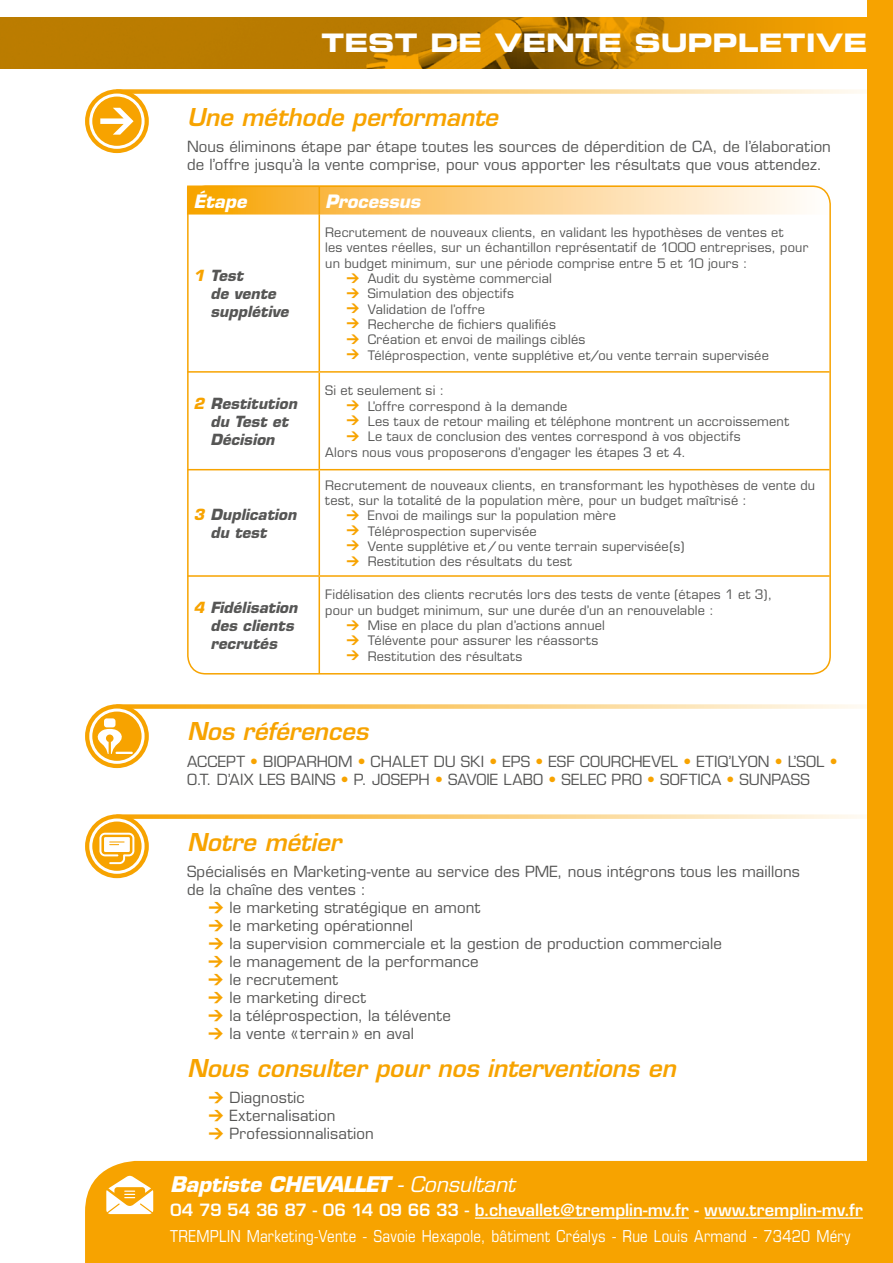
<style>
.page{position:relative;width:893px;height:1263px;background:#fff}
.page>*{position:absolute;margin:0;border:0;box-sizing:border-box;transform-origin:0 0}
.t1{font:25.5px "Eurostile Bold Extended Two";color:#fff}
.t2{font:italic 600 24px "Eurostile";letter-spacing:-.005em;color:#f7a300}
.t3{font:italic 700 21px "Eurostile";letter-spacing:-.01em;color:#fff}
.t4{font:italic 700 18px "Eurostile";color:#fff}
.t5{font:condensed 16.5px "Eurostile";letter-spacing:.01em;color:#fff}
.t6{font:600 16.5px "Eurostile";letter-spacing:-.005em;color:#fff}
.t7{font:15px/18px "Eurostile";letter-spacing:.01em;color:#565655}
.t8{font:italic 700 15px/18px "Eurostile";letter-spacing:.005em;color:#565655}
.t9{font:12.75px "Eurostile";letter-spacing:.015em;color:#565655}
.s1{color:#f7a300}
.s2{font-family:"DIN";font-weight:900;color:#f7a300}
.s3{font-weight:400}
</style>
<div class="page">
<div style="left:85px;top:1161px;width:782px;height:102px;background:#f7a300"></div>
<svg style="left:106px;top:1176px;width:47px;height:38px"></svg>
<svg style="left:123px;top:704px;width:743px;height:5px;background:#fad489"></svg>
<svg style="left:88px;top:707px;width:58px;height:58px"></svg>
<div style="left:104px;top:718px;width:11px;height:9px;background:#fff;border-radius:3px"></div>
<svg style="left:97px;top:729px;width:36px;height:25px"></svg>
<div style="left:85px;top:704px;width:64px;height:64px;border:6px solid #f7a300;border-radius:50%"></div>
<div style="left:89px;top:708px;width:56px;height:56px;border:3px solid #fff;border-radius:50%"></div>
<svg style="left:123px;top:814px;width:743px;height:5px;background:#fad489"></svg>
<svg style="left:88px;top:817px;width:58px;height:58px"></svg>
<svg style="left:99px;top:833px;width:35px;height:31px"></svg>
<div style="left:85px;top:814px;width:64px;height:64px;border:6px solid #f7a300;border-radius:50%"></div>
<div style="left:89px;top:818px;width:56px;height:56px;border:3px solid #fff;border-radius:50%"></div>
<svg style="left:0;top:17px;width:867px;height:51px;background:#c58200"></svg>
<div style="left:867px;top:0;width:26px;height:1263px;background:#f7a300"></div>
<svg style="left:187px;top:187px;width:641px;height:28px;background:#fcd188"></svg>
<hr style="left:319px;top:215px;width:1px;height:156px;background:#f7a300">
<hr style="left:187px;top:371px;width:132px;height:2px;background:#f7a300">
<hr style="left:319px;top:373px;width:1px;height:96px;background:#f7a300">
<hr style="left:319px;top:371px;width:511px;height:2px;background:#f7a300">
<hr style="left:187px;top:469px;width:132px;height:1px;background:#f7a300">
<hr style="left:319px;top:470px;width:1px;height:105px;background:#f7a300">
<hr style="left:319px;top:469px;width:511px;height:1px;background:#f7a300">
<hr style="left:187px;top:575px;width:132px;height:2px;background:#f7a300">
<hr style="left:319px;top:577px;width:1px;height:97px;background:#f7a300">
<hr style="left:319px;top:575px;width:511px;height:2px;background:#f7a300">
<svg style="left:123px;top:89px;width:743px;height:5px;background:#fad489"></svg>
<svg style="left:88px;top:92px;width:58px;height:58px"></svg>
<div style="left:85px;top:89px;width:64px;height:64px;border:6px solid #f7a300;border-radius:50%"></div>
<svg style="left:100px;top:108px;width:34px;height:27px"></svg>
<div style="left:89px;top:94px;width:56px;height:55px;border:3px solid #fff;border-radius:50%"></div>
<div style="left:187px;top:185px;width:644px;height:489px;border:2px solid #f7a300;border-radius:18px"></div>
<hr style="left:475px;top:1217px;width:214px;height:2px;background:#fff">
<hr style="left:705px;top:1217px;width:158px;height:2px;background:#fff">
<h1 class="t1" style="left:322px;top:25px;width:547px">TEST DE VENTE SUPPLETIVE</h1>
<h2 class="t2" style="left:187px;top:102px;width:312px">Une méthode performante</h2>
<p class="t7" style="left:187px;top:138px;width:645px">Nous éliminons étape par étape toutes les sources de déperdition de CA, de l’élaboration de l’offre jusqu’à la vente comprise, pour vous apporter les résultats que vous attendez.</p>
<h3 class="t4" style="left:193px;top:190px;width:54px">Étape</h3>
<h3 class="t4" style="left:325px;top:190px;width:97px">Processus</h3>
<p class="t8" style="left:210px;top:267px;width:79px;text-indent:-17px"><span class="s1">1</span> Test<br>de vente supplétive</p>
<p class="t8" style="left:193px;top:394px;width:105px;text-align:center"><span class="s1">2</span> Restitution du Test et<br>Décision</p>
<p class="t8" style="left:210px;top:505px;width:88px;text-indent:-17px"><span class="s1">3</span> Duplication du test</p>
<p class="t8" style="left:210px;top:598px;width:89px;text-indent:-17px"><span class="s1">4</span> Fidélisation des clients recrutés</p>
<p class="t9" style="left:325px;top:225px;width:460px">Recrutement de nouveaux clients, en validant les hypothèses de ventes et</p>
<p class="t9" style="left:325px;top:240px;width:485px">les ventes réelles, sur un échantillon représentatif de 1000 entreprises, pour</p>
<p class="t9" style="left:325px;top:255px;width:424px">un budget minimum, sur une période comprise entre 5 et 10 jours :</p>
<p class="t9" style="left:347px;top:271px;width:207px"><span class="s2">&gt;</span> Audit du système commercial</p>
<p class="t9" style="left:347px;top:286px;width:169px"><span class="s2">&gt;</span> Simulation des objectifs</p>
<p class="t9" style="left:347px;top:301px;width:140px"><span class="s2">&gt;</span> Validation de l’offre</p>
<p class="t9" style="left:347px;top:317px;width:211px"><span class="s2">&gt;</span> Recherche de fichiers qualifiés</p>
<p class="t9" style="left:346px;top:332px;width:240px"><span class="s2">&gt;</span> Création et envoi de mailings ciblés</p>
<p class="t9" style="left:346px;top:347px;width:424px"><span class="s2">&gt;</span> Téléprospection, vente supplétive et/ou vente terrain supervisée</p>
<p class="t9" style="left:325px;top:383px;width:120px">Si et seulement si :</p>
<p class="t9" style="left:347px;top:398px;width:222px"><span class="s2">&gt;</span> L’offre correspond à la demande</p>
<p class="t9" style="left:347px;top:414px;width:444px"><span class="s2">&gt;</span> Les taux de retour mailing et téléphone montrent un accroissement</p>
<p class="t9" style="left:347px;top:429px;width:396px"><span class="s2">&gt;</span> Le taux de conclusion des ventes correspond à vos objectifs</p>
<p class="t9" style="left:325px;top:444px;width:362px">Alors nous vous proposerons d’engager les étapes 3 et 4.</p>
<p class="t9" style="left:325px;top:477px;width:491px">Recrutement de nouveaux clients, en transformant les hypothèses de vente du</p>
<p class="t9" style="left:325px;top:493px;width:423px">test, sur la totalité de la population mère, pour un budget maîtrisé :</p>
<p class="t9" style="left:347px;top:508px;width:271px"><span class="s2">&gt;</span> Envoi de mailings sur la population mère</p>
<p class="t9" style="left:347px;top:523px;width:192px"><span class="s2">&gt;</span> Téléprospection supervisée</p>
<p class="t9" style="left:347px;top:539px;width:339px"><span class="s2">&gt;</span> Vente supplétive et/ou vente terrain supervisée(s)</p>
<p class="t9" style="left:347px;top:554px;width:227px"><span class="s2">&gt;</span> Restitution des résultats du test</p>
<p class="t9" style="left:325px;top:587px;width:448px">Fidélisation des clients recrutés lors des tests de vente (étapes 1 et 3),</p>
<p class="t9" style="left:325px;top:602px;width:390px">pour un budget minimum, sur une durée d’un an renouvelable :</p>
<p class="t9" style="left:347px;top:618px;width:260px"><span class="s2">&gt;</span> Mise en place du plan d’actions annuel</p>
<p class="t9" style="left:347px;top:633px;width:253px"><span class="s2">&gt;</span> Télévente pour assurer les réassorts</p>
<p class="t9" style="left:347px;top:648px;width:177px"><span class="s2">&gt;</span> Restitution des résultats</p>
<h2 class="t2" style="left:187px;top:716px;width:183px">Nos références</h2>
<p class="t7" style="left:187px;top:752px;width:652px">ACCEPT <span class="s1">•</span> BIOPARHOM <span class="s1">•</span> CHALET DU SKI <span class="s1">•</span> EPS <span class="s1">•</span> ESF COURCHEVEL <span class="s1">•</span> ETIQ’LYON <span class="s1">•</span> L’SOL <span class="s1">•<br></span>O.T. D’AIX LES BAINS <span class="s1">•</span> P. JOSEPH <span class="s1">•</span> SAVOIE LABO <span class="s1">•</span> SELEC PRO <span class="s1">•</span> SOFTICA <span class="s1">•</span> SUNPASS</p>
<h2 class="t2" style="left:187px;top:827px;width:156px">Notre métier</h2>
<p class="t7" style="left:187px;top:863px;width:614px">Spécialisés en Marketing-vente au service des PME, nous intégrons tous les maillons</p>
<p class="t7" style="left:187px;top:881px;width:180px">de la chaîne des ventes :</p>
<p class="t7" style="left:208px;top:899px;width:273px"><span class="s2">&gt;</span> le marketing stratégique en amont</p>
<p class="t7" style="left:208px;top:917px;width:206px"><span class="s2">&gt;</span> le marketing opérationnel</p>
<p class="t7" style="left:208px;top:935px;width:515px"><span class="s2">&gt;</span> la supervision commerciale et la gestion de production commerciale</p>
<p class="t7" style="left:208px;top:953px;width:272px"><span class="s2">&gt;</span> le management de la performance</p>
<p class="t7" style="left:208px;top:971px;width:131px"><span class="s2">&gt;</span> le recrutement</p>
<p class="t7" style="left:208px;top:989px;width:159px"><span class="s2">&gt;</span> le marketing direct</p>
<p class="t7" style="left:208px;top:1007px;width:244px"><span class="s2">&gt;</span> la téléprospection, la télévente</p>
<p class="t7" style="left:208px;top:1025px;width:207px"><span class="s2">&gt;</span> la vente «terrain» en aval</p>
<h2 class="t2" style="left:187px;top:1053px;width:490px">Nous consulter pour nos interventions en</h2>
<p class="t7" style="left:208px;top:1089px;width:167px"><span class="s2">&gt;</span> Diagnostic<br><span class="s2">&gt;</span> Externalisation<br><span class="s2">&gt;</span> Professionnalisation</p>
<h3 class="t3" style="left:170px;top:1171px;width:346px">Baptiste CHEVALLET <span class="s3">- Consultant</span></h3>
<p class="t6" style="left:170px;top:1200px;width:694px">04 79 54 36 87 - 06 14 09 66 33 - b.chevallet@tremplin-mv.fr - www.tremplin-mv.fr</p>
<p class="t5" style="left:170px;top:1226px;width:682px">TREMPLIN Marketing-Vente - Savoie Hexapole, bâtiment Créalys - Rue Louis Armand - 73420 Méry</p>
</div>
